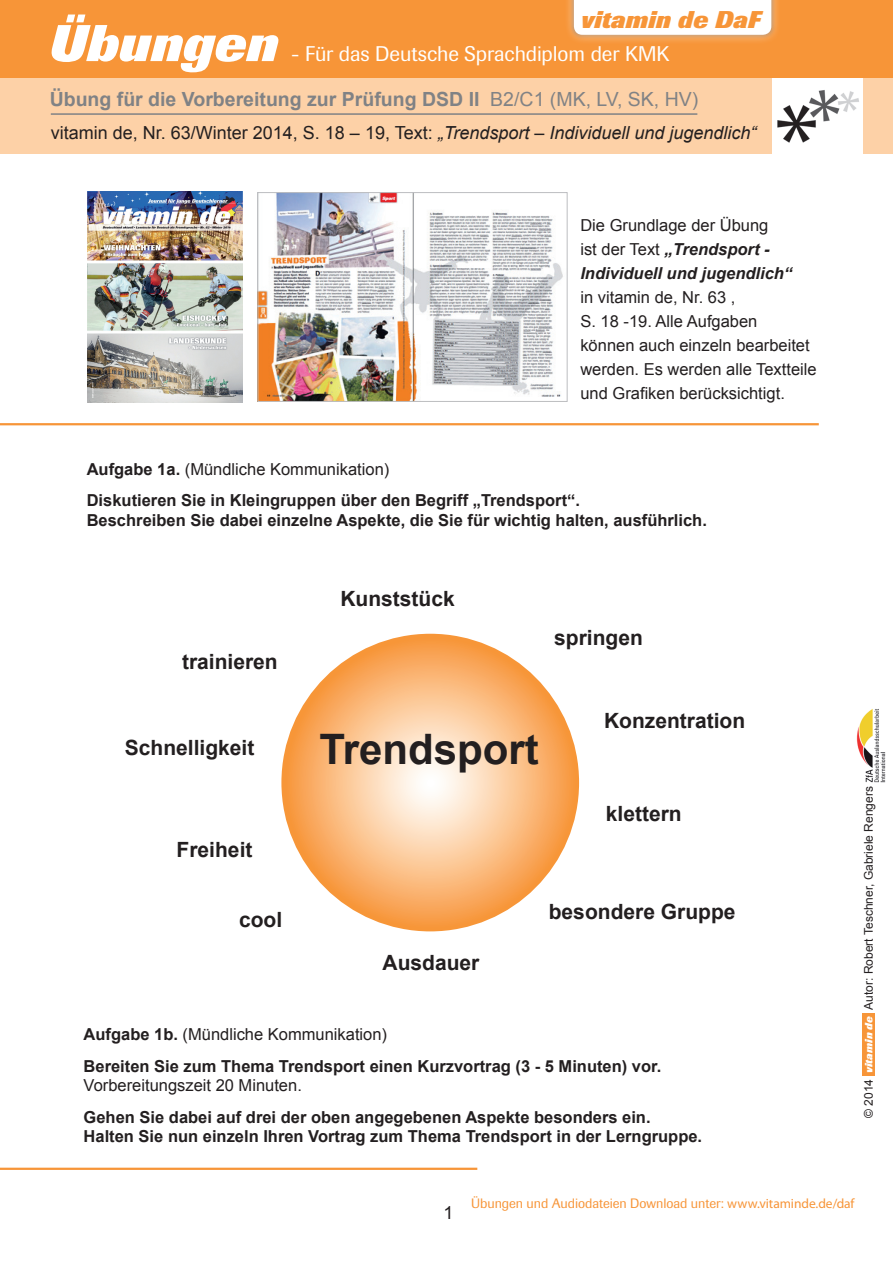
<style>
.page{position:relative;width:893px;height:1263px;background:#fff}
.page>*{position:absolute;margin:0;border:0;box-sizing:border-box;transform-origin:0 0}
.t1{font:italic 800 51px "Imago";color:#fff}
.t2{font:700 42px "Arial";color:#231f20}
.t3{font:italic 800 24px "Imago";letter-spacing:.005em;color:#f79538}
.t4{font:700 21px "Arial";color:#231f20}
.t5{font:21px "Imago";letter-spacing:-.005em;color:#fff}
.t6{font:700 19.5px "Arial";color:#808285}
.t7{font:18px "Arial";color:#231f20}
.t8{font:700 16.5px/31.5px "Arial";color:#231f20}
.t9{font:16.5px/24px "Arial";color:#231f20}
.t10{font:italic 700 16.5px/24px "Arial";color:#231f20}
.t11{font:13.5px "Imago";letter-spacing:-.005em;color:#f79538}
.t12{font:12px "Arial";color:#231f20}
.t13{font:italic 800 10.5px "Imago";color:#fff}
.s1{font-weight:400}
.s2{font-style:italic}
.s3{font-weight:400;font-style:normal}
.s4{font-family:"Myriad Pro"}
</style>
<div class="page">
<div style="left:862px;top:1013px;width:13px;height:63px;background:#f79538"></div>
<div style="left:0;top:77px;width:771px;height:76px;background:#fdd1a7"></div>
<div style="left:863px;top:77px;width:30px;height:76px;background:#fdd1a7"></div>
<div style="left:0;top:0;width:893px;height:78px;background:#f79538"></div>
<div style="left:564px;top:0;width:217px;height:44px;background:#fff;opacity:.65"></div>
<div style="left:574px;top:0;width:197px;height:35px;background:#fff"></div>
<hr style="left:51px;top:113px;width:646px;height:2px;background:#808285">
<img style="left:777px;top:90px;width:82px;height:53px">
<img style="left:856px;top:709px;width:30px;height:73px">
<hr style="left:0;top:423px;width:819px;height:2px;background:#f79538">
<svg style="left:281px;top:634px;width:298px;height:297px;background:#fabb80"></svg>
<hr style="left:0;top:1168px;width:477px;height:2px;background:#f79538">
<img style="left:88px;top:192px;width:155px;height:210px">
<img style="left:259px;top:194px;width:304px;height:206px">
<div style="left:257px;top:192px;width:310px;height:210px;border:1px solid #bcbdc0"></div>
<h3 class="t3" style="left:581px;top:6px;width:181px">vitamin de DaF</h3>
<h1 class="t1" style="left:49px;top:14px;width:231px">Übungen</h1>
<p class="t5" style="left:291px;top:42px;width:380px">- Für das Deutsche Sprachdiplom der KMK</p>
<p class="t6" style="left:50px;top:86px;width:650px">Übung für die Vorbereitung zur Prüfung DSD II <span class="s1">B2/C1 (MK, LV, SK, HV)</span></p>
<p class="t7" style="left:51px;top:121px;width:707px">vitamin de, Nr. 63/Winter 2014, S. 18 – 19, Text: <span class="s2">„Trendsport</span> – <span class="s2">Individuell und jugendlich“</span></p>
<p class="t10" style="left:580px;top:214px;width:213px"><span class="s3">Die Grundlage der Übung<br>ist der Text</span> „Trendsport -<br>Individuell und jugendlich“</p>
<p class="t9" style="left:580px;top:285px;width:238px">in vitamin de, Nr. 63 ,<br>S. 18 -19. Alle Aufgaben<br>können auch einzeln bearbeitet werden. Es werden alle Textteile und Grafiken berücksichtigt.</p>
<p class="t8" style="left:87px;top:454px;width:495px">Aufgabe 1a. <span class="s1">(Mündliche Kommunikation)<br></span>Diskutieren Sie in Kleingruppen über den Begriff „Trendsport“.</p>
<p class="t8" style="left:87px;top:505px;width:622px">Beschreiben Sie dabei einzelne Aspekte, die Sie für wichtig halten, ausführlich.</p>
<p class="t4" style="left:182px;top:647px;width:97px">trainieren</p>
<p class="t4" style="left:125px;top:734px;width:131px">Schnelligkeit</p>
<p class="t4" style="left:177px;top:836px;width:77px">Freiheit</p>
<p class="t4" style="left:239px;top:906px;width:45px">cool</p>
<p class="t4" style="left:340px;top:585px;width:116px">Kunststück</p>
<p class="t4" style="left:554px;top:624px;width:90px">springen</p>
<h2 class="t2" style="left:319px;top:721px;width:221px">Trendsport</h2>
<p class="t4" style="left:604px;top:706px;width:143px">Konzentration</p>
<p class="t4" style="left:606px;top:799px;width:77px">klettern</p>
<p class="t4" style="left:383px;top:948px;width:98px">Ausdauer</p>
<p class="t4" style="left:549px;top:898px;width:188px">besondere Gruppe</p>
<p class="t8" style="left:84px;top:1019px;width:579px">Aufgabe 1b. <span class="s1">(Mündliche Kommunikation)<br></span>Bereiten Sie zum Thema Trendsport einen Kurzvortrag (3 - 5 Minuten) vor.</p>
<p class="t9" style="left:84px;top:1073px;width:220px">Vorbereitungszeit 20 Minuten.</p>
<p class="t8" style="left:84px;top:1107px;width:620px;line-height:19.5px">Gehen Sie dabei auf drei der oben angegebenen Aspekte besonders ein.<br>Halten Sie nun einzeln Ihren Vortrag zum Thema Trendsport in der Lerngruppe.</p>
<p class="t12" style="left:861px;top:1009px;width:225px;rotate:-90deg">Autor: Robert Teschner, Gabriele Rengers</p>
<p class="t13" style="left:863px;top:1073px;width:59px;rotate:-90deg">vitamin de</p>
<p class="t12" style="left:861px;top:1118px;width:40px;rotate:-90deg">© 2014</p>
<p class="t7" style="left:444px;top:1200px;width:12px">1</p>
<p class="t11" style="left:471px;top:1195px;width:385px">Übungen und Audiodateien Download unter: <span class="s4">www.vitaminde.de/daf</span></p>
</div>
